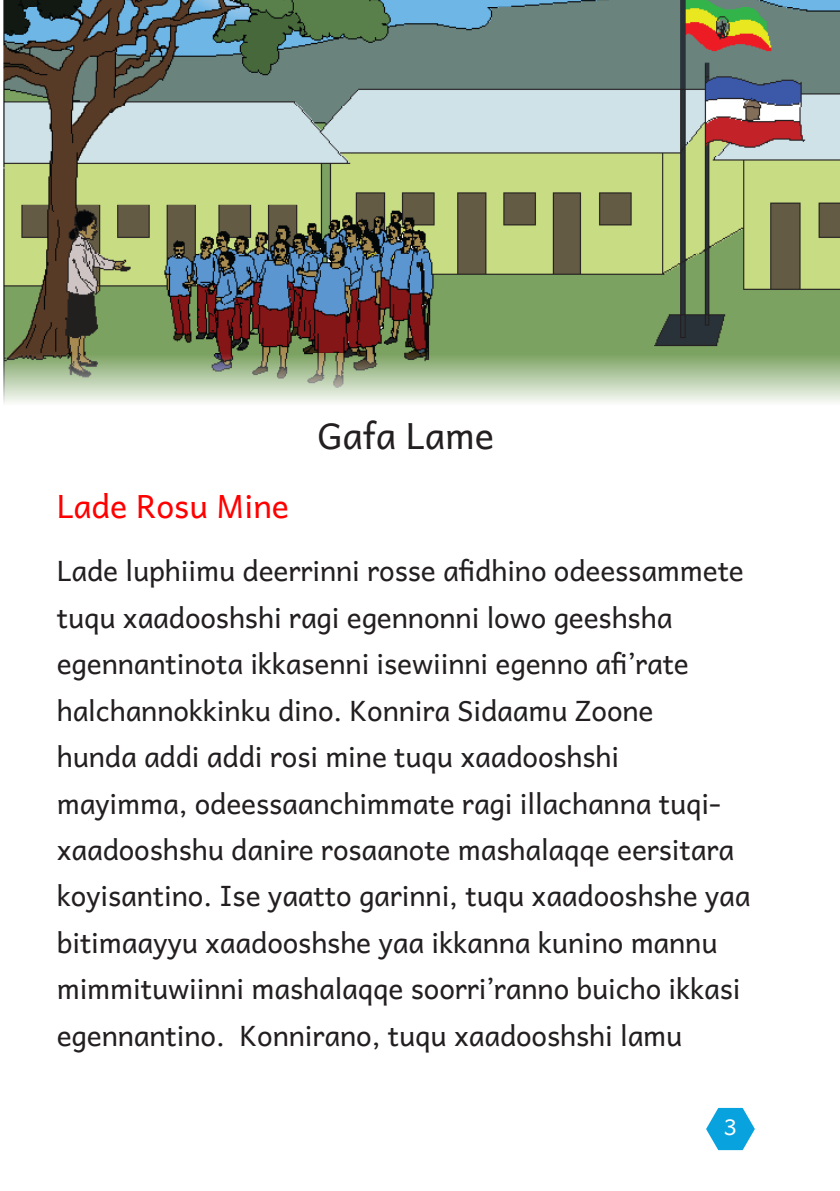
<style>
.page{position:relative;width:840px;height:1191px;background:#fff}
.page>*{position:absolute;margin:0;border:0;box-sizing:border-box;transform-origin:0 0}
.body_text{font:36px "Andika";color:#231f20}
.Sub_Title{font:32px "Andika";color:#f00}
.body_text-2{font:28px/46.4px "Andika";letter-spacing:-.005em;color:#231f20}
.t1{font:22px "Andika";color:#fff}
</style>
<div class="page">
<svg style="left:706px;top:1108px;width:48px;height:42px"></svg>
<img style="left:3px;top:0;width:836px;height:403px">
<p class="Sub_Title" style="left:57px;top:488px;width:234px">Lade Rosu Mine</p>
<p class="body_text" style="left:317px;top:415px;width:178px">Gafa Lame</p>
<p class="body_text-2" style="left:57px;top:548px;width:695px">Lade luphiimu deerrinni rosse afidhino odeessammete tuqu xaadooshshi ragi egennonni lowo geeshsha egennantinota ikkasenni isewiinni egenno afi’rate halchannokkinku dino. Konnira Sidaamu Zoone<br>hunda addi addi rosi mine tuqu xaadooshshi mayimma, odeessaanchimmate ragi illachanna tuqi&shy;xaadooshshu danire rosaanote mashalaqqe eersitara koyisantino. Ise yaatto garinni, tuqu xaadooshshe yaa bitimaayyu xaadooshshe yaa ikkanna kunino mannu mimmituwiinni mashalaqqe soorri’ranno buicho ikkasi egennantino. Konnirano, tuqu xaadooshshi lamu</p>
<p class="t1" style="left:723px;top:1114px;width:14px">3</p>
</div>
